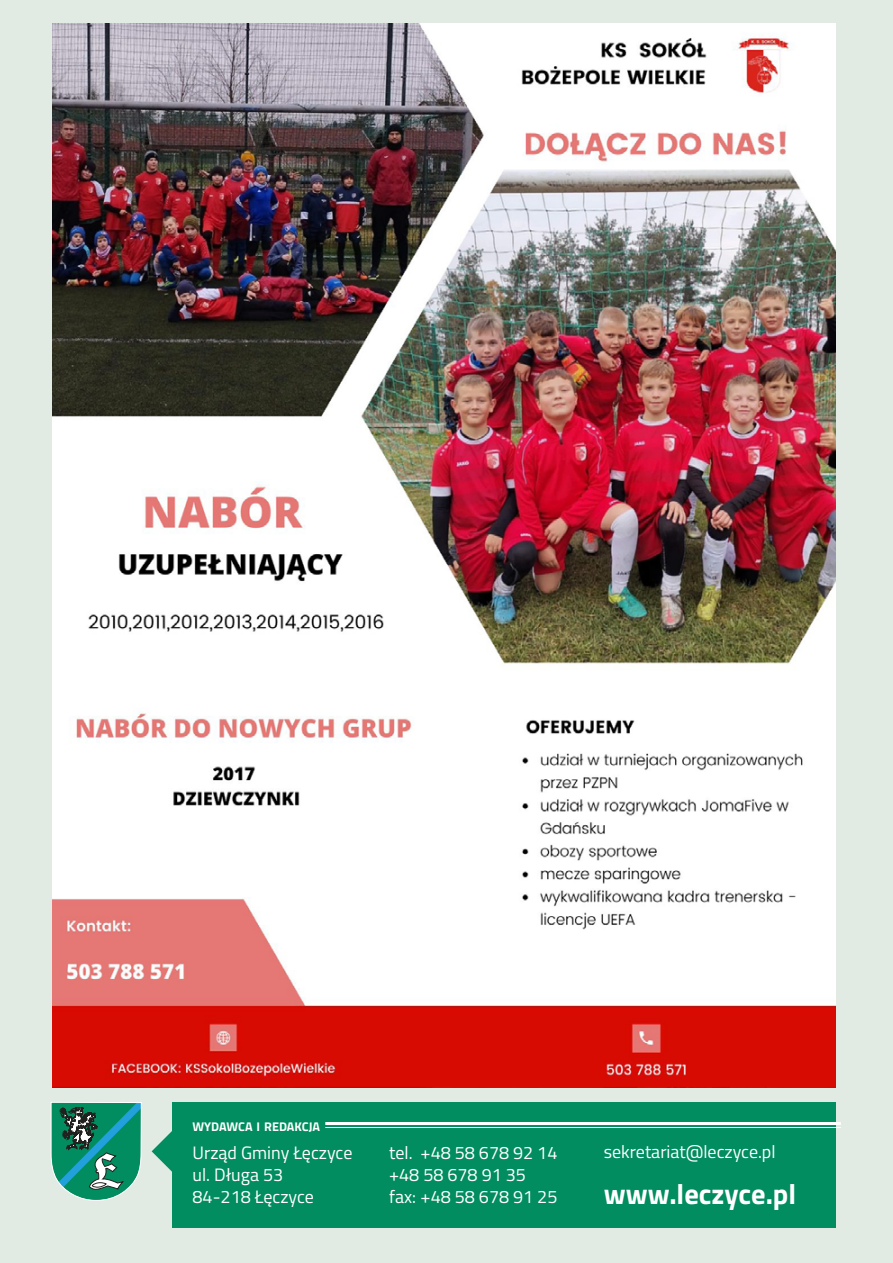
<style>
.page{position:relative;width:893px;height:1263px;background:#e1eae3}
.page>*{position:absolute;margin:0;border:0;box-sizing:border-box;transform-origin:0 0}
.t1{font:700 28.5px "Titillium";color:#fff}
.t2{font:18px/21.6px "Titillium";color:#fff}
.t3{font:700 12.6px "Titillium";color:#fff}
</style>
<div class="page">
<div style="left:172px;top:1102px;width:664px;height:126px;background:#018d5f"></div>
<svg style="left:50px;top:1102px;width:92px;height:99px;background:#36977f"></svg>
<svg style="left:152px;top:1131px;width:20px;height:41px"></svg>
<hr style="left:325px;top:1122px;width:516px;height:3px;background:#fff">
<hr style="left:325px;top:1127px;width:516px;height:1px;background:#fff">
<img style="left:52px;top:24px;width:784px;height:1064px">
<img style="left:493px;top:24px;width:343px;height:145px">
<p class="t3" style="left:193px;top:1116px;width:129px">WYDAWCA I REDAKCJA</p>
<p class="t2" style="left:193px;top:1141px;width:161px">Urząd Gminy Łęczyce ul. Długa 53<br>84-218 Łęczyce</p>
<p class="t2" style="left:389px;top:1141px;width:170px">tel. +48 58 678 92 14 +48 58 678 91 35 fax: +48 58 678 91 25</p>
<p class="t2" style="left:604px;top:1139px;width:173px">sekretariat@leczyce.pl</p>
<h1 class="t1" style="left:604px;top:1173px;width:194px">www.leczyce.pl</h1>
</div>
